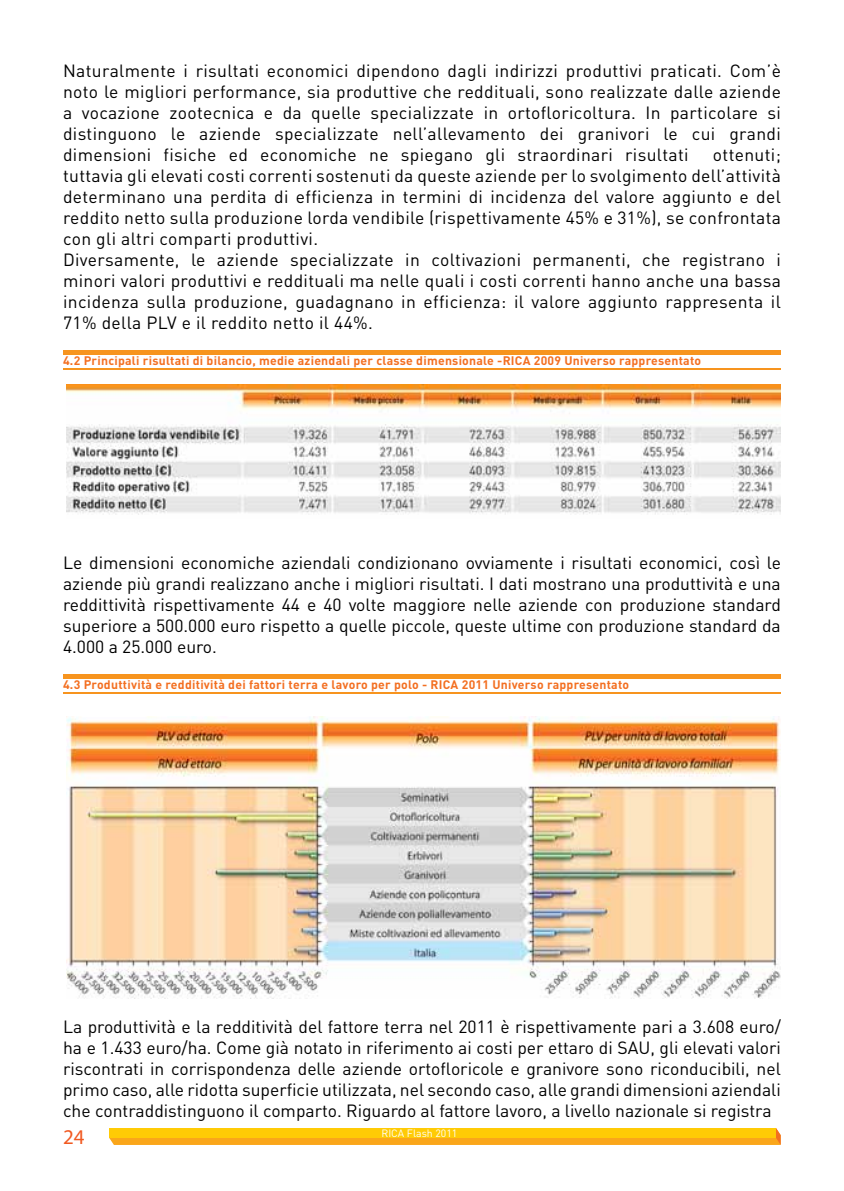
<style>
.page{position:relative;width:844px;height:1191px;background:#fff}
.page>*{position:absolute;margin:0;border:0;box-sizing:border-box;transform-origin:0 0}
.t1{font:21px "Myriad Pro";color:#f15a22}
.t2{font:17.5px/21px "DIN";letter-spacing:.02em;color:#000;text-align:justify}
.t3{font:700 12.25px "DIN";letter-spacing:.02em;color:#f36f21}
.t4{font:10.5px "DIN";color:#fff}
</style>
<div class="page">
<svg style="left:109px;top:1128px;width:671px;height:17px;background:#fcbb0e"></svg>
<img style="left:66px;top:384px;width:714px;height:131px">
<img style="left:66px;top:716px;width:714px;height:282px">
<div style="left:63px;top:350px;width:717px;height:5px;background:#f7941e"></div>
<hr style="left:63px;top:368px;width:717px;height:2px;background:#f7941e">
<div style="left:63px;top:673px;width:717px;height:5px;background:#f7941e"></div>
<hr style="left:63px;top:692px;width:717px;height:2px;background:#f7941e">
<p class="t2" style="left:63px;top:60px;width:719px">Naturalmente i risultati economici dipendono dagli indirizzi produttivi praticati. Com’è noto le migliori performance, sia produttive che reddituali, sono realizzate dalle aziende a vocazione zootecnica e da quelle specializzate in ortofloricoltura. In particolare si distinguono le aziende specializzate nell’allevamento dei granivori le cui grandi dimensioni fisiche ed economiche ne spiegano gli straordinari risultati</p>
<p class="t2" style="left:63px;top:144px;width:719px;text-align:left;text-indent:649px">ottenuti; tuttavia gli elevati costi correnti sostenuti da queste aziende per lo svolgimento dell’attività determinano una perdita di efficienza in termini di incidenza del valore aggiunto e del reddito netto sulla produzione lorda vendibile (rispettivamente 45% e 31%), se confrontata con gli altri comparti produttivi.<br>Diversamente, le aziende specializzate in coltivazioni permanenti, che registrano i minori valori produttivi e reddituali ma nelle quali i costi correnti hanno anche una bassa incidenza sulla produzione, guadagnano in efficienza: il valore aggiunto rappresenta il 71% della PLV e il reddito netto il 44%.</p>
<p class="t3" style="left:63px;top:353px;width:639px">4.2 Principali risultati di bilancio, medie aziendali per classe dimensionale -RICA 2009 Universo rappresentato</p>
<p class="t2" style="left:63px;top:551px;width:719px">Le dimensioni economiche aziendali condizionano ovviamente i risultati economici, così le aziende più grandi realizzano anche i migliori risultati. I dati mostrano una produttività e una reddittività rispettivamente 44 e 40 volte maggiore nelle aziende con produzione standard superiore a 500.000 euro rispetto a quelle piccole, queste ultime con produzione standard da 4.000 a 25.000 euro.</p>
<p class="t3" style="left:63px;top:676px;width:567px">4.3 Produttività e redditività dei fattori terra e lavoro per polo - RICA 2011 Universo rappresentato</p>
<p class="t2" style="left:63px;top:1016px;width:719px">La produttività e la redditività del fattore terra nel 2011 è rispettivamente pari a 3.608 euro/ ha e 1.433 euro/ha. Come già notato in riferimento ai costi per ettaro di SAU, gli elevati valori riscontrati in corrispondenza delle aziende ortofloricole e granivore sono riconducibili, nel primo caso, alle ridotta superficie utilizzata, nel secondo caso, alle grandi dimensioni aziendali che contraddistinguono il comparto. Riguardo al fattore lavoro, a livello nazionale si registra</p>
<p class="t1" style="left:63px;top:1123px;width:23px">24</p>
<p class="t4" style="left:381px;top:1126px;width:77px">RICA Flash 2011</p>
</div>
